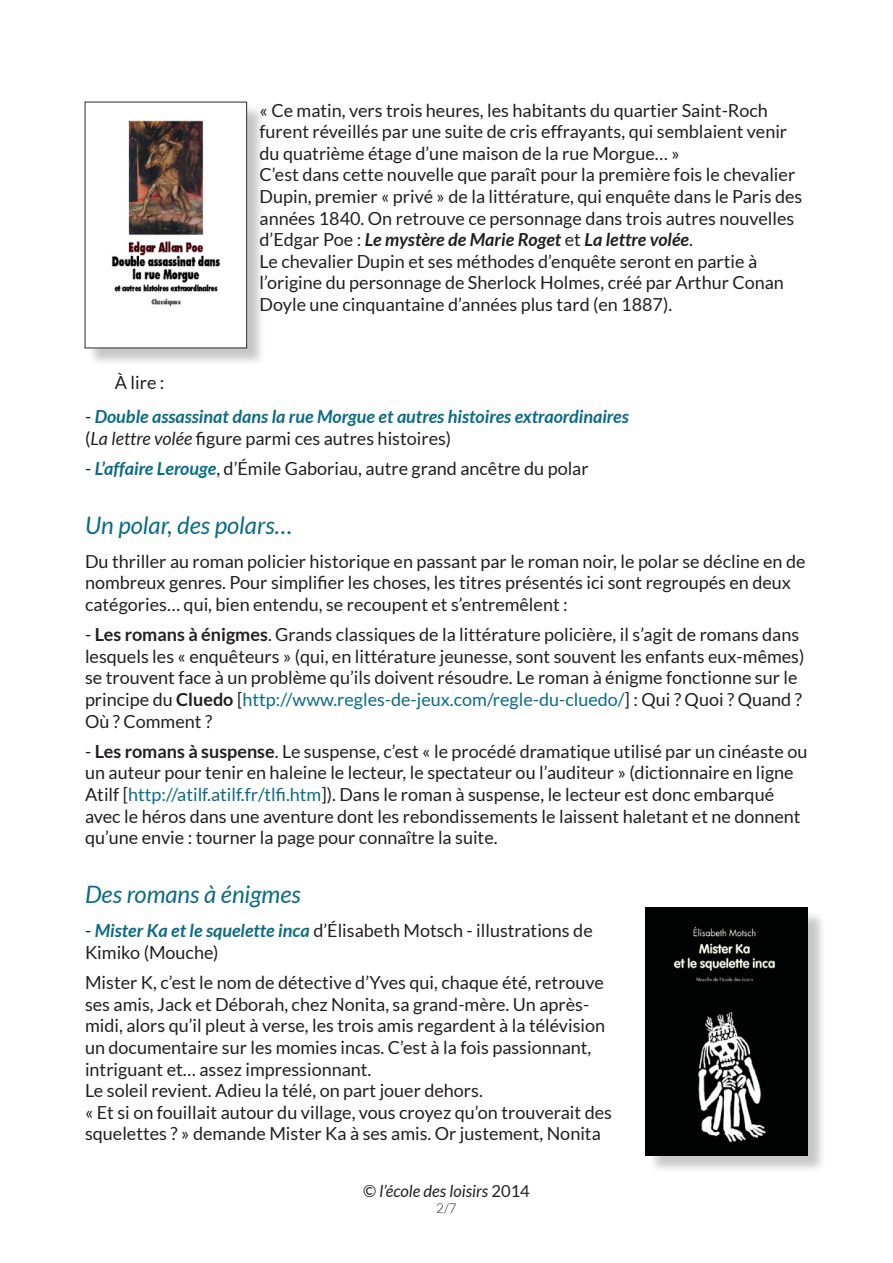
<style>
.page{position:relative;width:893px;height:1263px;background:#fff}
.page>*{position:absolute;margin:0;border:0;box-sizing:border-box;transform-origin:0 0}
.intertitre{font:italic 24px "Lato";color:#0b6b85}
.texte_courant{font:18px/21.6px "Lato";color:#231f20}
.liste_livres{font:18px/21.6px "Lato";color:#231f20}
.texte_courant-2{font:italic 700 18px "Lato";color:#0b6b85}
.réponses_quiz{font:18px "Lato";color:#231f20}
.t1{font:italic 16.5px "Lato";color:#231f20}
.t2{font:300 13.5px "Lato";color:#231f20}
.s1{font-weight:700;font-style:italic}
.s2{font-weight:400;font-style:normal;color:#231f20}
.s3{font-style:italic}
.s4{font-weight:700;font-style:italic;color:#0b6b85}
.s5{font-weight:700}
.s6{color:#0b6b85}
.s7{font-style:normal}
</style>
<div class="page">
<div style="left:87px;top:104px;width:178px;height:263px;background:#231f20;opacity:.25"></div>
<img style="left:87px;top:104px;width:158px;height:242px">
<div style="left:85px;top:102px;width:162px;height:246px;border:1px solid #2c282c"></div>
<div style="left:648px;top:910px;width:178px;height:264px;background:#231f20;opacity:.25"></div>
<img style="left:646px;top:908px;width:162px;height:247px">
<p class="texte_courant" style="left:260px;top:99px;width:529px">« Ce matin, vers trois heures, les habitants du quartier Saint-Roch furent réveillés par une suite de cris effrayants, qui semblaient venir du quatrième étage d’une maison de la rue Morgue… »</p>
<p class="texte_courant" style="left:260px;top:164px;width:544px">C’est dans cette nouvelle que paraît pour la première fois le chevalier Dupin, premier « privé » de la littérature, qui enquête dans le Paris des années 1840. On retrouve ce personnage dans trois autres nouvelles d’Edgar Poe : <span class="s1">Le mystère de Marie Roget</span> et <span class="s1">La lettre volée</span>.</p>
<p class="texte_courant" style="left:260px;top:250px;width:526px">Le chevalier Dupin et ses méthodes d’enquête seront en partie à l’origine du personnage de Sherlock Holmes, créé par Arthur Conan<br>Doyle une cinquantaine d’années plus tard (en 1887).</p>
<p class="réponses_quiz" style="left:115px;top:372px;width:51px">À lire :</p>
<p class="texte_courant-2" style="left:85px;top:406px;width:545px"><span class="s2">-</span> Double assassinat dans la rue Morgue et autres histoires extraordinaires</p>
<p class="texte_courant" style="left:85px;top:427px;width:368px">(<span class="s3">La lettre volée</span> figure parmi ces autres histoires)</p>
<p class="texte_courant" style="left:85px;top:457px;width:505px">- <span class="s4">L’affaire Lerouge</span>, d’Émile Gaboriau, autre grand ancêtre du polar</p>
<p class="intertitre" style="left:85px;top:511px;width:209px">Un polar, des polars…</p>
<p class="liste_livres" style="left:85px;top:550px;width:722px">Du thriller au roman policier historique en passant par le roman noir, le polar se décline en de nombreux genres. Pour simplifier les choses, les titres présentés ici sont regroupés en deux catégories… qui, bien entendu, se recoupent et s’entremêlent :</p>
<p class="liste_livres" style="left:85px;top:624px;width:721px">- <span class="s5">Les romans à énigmes</span>. Grands classiques de la littérature policière, il s’agit de romans dans lesquels les « enquêteurs » (qui, en littérature jeunesse, sont souvent les enfants eux-mêmes) se trouvent face à un problème qu’ils doivent résoudre. Le roman à énigme fonctionne sur le principe du <span class="s5">Cluedo</span> [<span class="s6">http://www.regles-de-jeux.com/regle-du-cluedo/</span>] : Qui ? Quoi ? Quand ?<br>Où ? Comment ?</p>
<p class="texte_courant" style="left:85px;top:740px;width:724px">- <span class="s5">Les romans à suspense</span>. Le suspense, c’est « le procédé dramatique utilisé par un cinéaste ou un auteur pour tenir en haleine le lecteur, le spectateur ou l’auditeur » (dictionnaire en ligne Atilf [<span class="s6">http://atilf.atilf.fr/tlfi.htm</span>]). Dans le roman à suspense, le lecteur est donc embarqué avec le héros dans une aventure dont les rebondissements le laissent haletant et ne donnent qu’une envie : tourner la page pour connaître la suite.</p>
<p class="intertitre" style="left:85px;top:881px;width:217px">Des romans à énigmes</p>
<p class="liste_livres" style="left:85px;top:920px;width:509px">- <span class="s4">Mister Ka et le squelette inca</span> d’Élisabeth Motsch - illustrations de<br>Kimiko (Mouche)</p>
<p class="texte_courant" style="left:85px;top:972px;width:522px">Mister K, c’est le nom de détective d’Yves qui, chaque été, retrouve ses amis, Jack et Déborah, chez Nonita, sa grand-mère. Un après&shy;midi, alors qu’il pleut à verse, les trois amis regardent à la télévision un documentaire sur les momies incas. C’est à la fois passionnant, intriguant et… assez impressionnant.</p>
<p class="texte_courant" style="left:85px;top:1080px;width:399px">Le soleil revient. Adieu la télé, on part jouer dehors.</p>
<p class="texte_courant" style="left:85px;top:1101px;width:528px">« Et si on fouillait autour du village, vous croyez qu’on trouverait des squelettes ? » demande Mister Ka à ses amis. Or justement, Nonita</p>
<p class="t1" style="left:363px;top:1182px;width:168px"><span class="s7">©</span> l’école des loisirs <span class="s7">2014</span></p>
<p class="t2" style="left:436px;top:1201px;width:22px">2/7</p>
</div>
